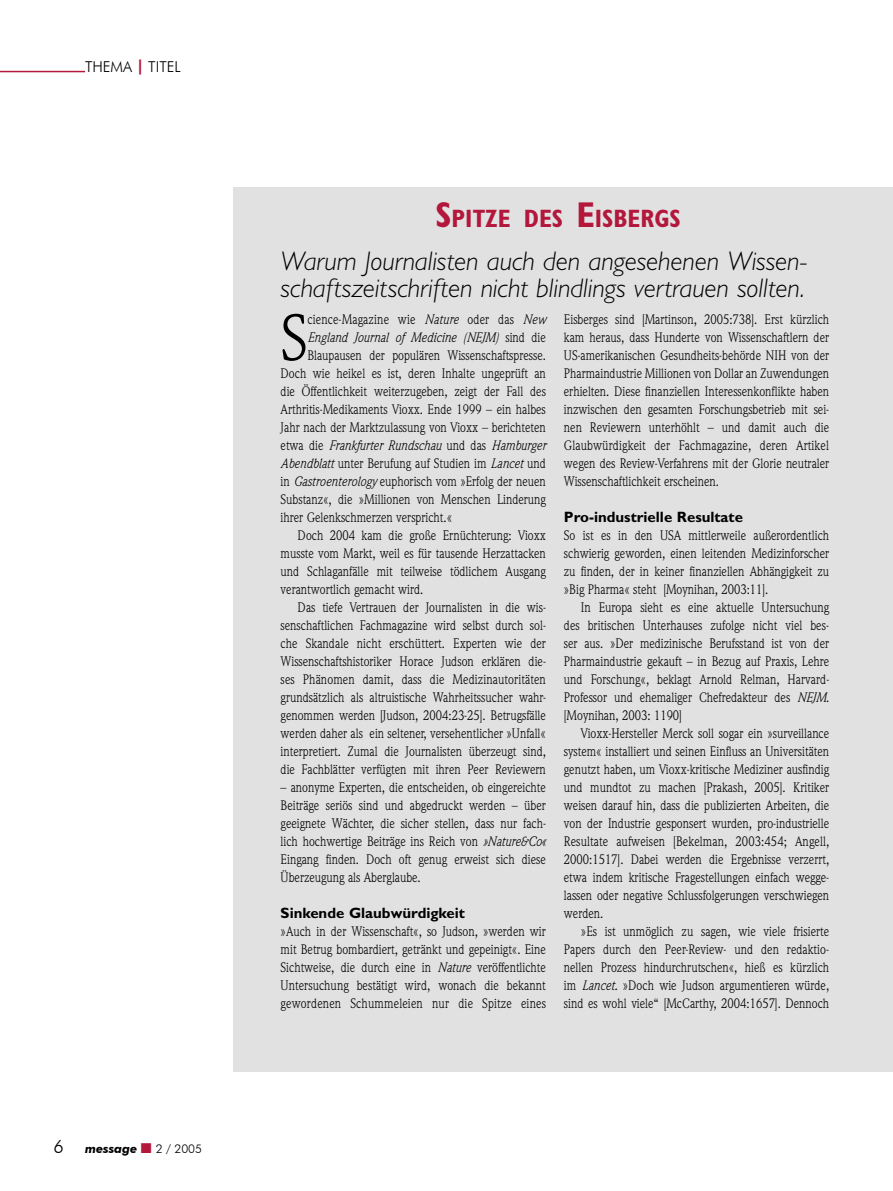
<style>
.page{position:relative;width:893px;height:1191px;background:#fff}
.page>*{position:absolute;margin:0;border:0;box-sizing:border-box;transform-origin:0 0}
.Kasten-Initial{font:64.05px "Weidemann";color:#000;scale:.9 1}
.Vorspann{font:italic 300 27px/27px "Gill Sans";letter-spacing:-.005em;color:#000}
.Kasten_Überschrift{font:700 condensed 25.2px "Gill Sans";color:#b3173c}
.t1{font:300 18px "Futura BT";color:#000}
.Hervorhebungen_am_Anfang{font:700 15px "Gill Sans";color:#000}
.t2{font:300 15px "Futura BT";color:#000}
.Kasten-Lauftext{font:13.5px/18px "Weidemann";color:#000;text-align:justify;scale:.9 1}
.Hervorhebungen_am_Anfang-2{font:13.5px/18px "Weidemann";color:#000;text-align:justify;scale:.9 1}
.Kasten-Initial-2{font:13.5px "Weidemann";color:#000;scale:.9 1}
.Kasten-Initial-3{font:italic 13.5px "Weidemann";color:#000;scale:.9 1}
.t3{font:italic 700 12px "Futura BT";color:#000}
.s1{font-weight:700;font-style:italic;color:#b3173c}
.s2{color:#b3173c}
.s3{font-weight:300;font-style:normal}
.s4{font-size:36px}
.s5{font-style:italic}
.s6{font-style:normal}
</style>
<div class="page">
<hr style="left:0;top:71px;width:85px;height:1px;background:#b3173c">
<div style="left:234px;top:187px;width:659px;height:884px;background:#e1e1e1"></div>
<p class="t2" style="left:85px;top:58px;width:97px">THEMA <span class="s1">|</span> TITEL</p>
<h3 class="t1" style="left:53px;top:1135px;width:12px">6</h3>
<p class="t3" style="left:85px;top:1141px;width:119px">message <span class="s2">■</span> <span class="s3">2 / 2005</span></p>
<p class="Kasten_Überschrift" style="left:435px;top:204px;width:247px"><span class="s4">S</span>PITZE DES <span class="s4">E</span>ISBERGS</p>
<p class="Vorspann" style="left:281px;top:248px;width:528px">Warum Journalisten auch den angesehenen Wissen&shy;schaftszeitschriften nicht blindlings vertrauen sollten.</p>
<p class="Kasten-Initial" style="left:281px;top:300px;width:31px">S</p>
<p class="Kasten-Initial-2" style="left:307px;top:311px;width:266px">cience-Magazine wie <span class="s5">Nature</span> oder das <span class="s5">New</span></p>
<p class="Kasten-Initial-3" style="left:307px;top:329px;width:266px">England Journal of Medicine (NEJM) <span class="s6">sind die</span></p>
<p class="Kasten-Initial-2" style="left:307px;top:347px;width:267px">Blaupausen der populären Wissenschaftspresse.</p>
<p class="Kasten-Initial-2" style="left:281px;top:365px;width:296px">Doch wie heikel es ist, deren Inhalte ungeprüft an</p>
<p class="Kasten-Initial-2" style="left:281px;top:383px;width:296px">die Öffentlichkeit weiterzugeben, zeigt der Fall des</p>
<p class="Kasten-Initial-2" style="left:281px;top:401px;width:296px">Arthritis-Medikaments Vioxx. Ende 1999 – ein halbes</p>
<p class="Kasten-Initial-2" style="left:281px;top:419px;width:296px">Jahr nach der Marktzulassung von Vioxx – berichteten</p>
<p class="Kasten-Initial-3" style="left:281px;top:437px;width:296px"><span class="s6">etwa die</span> Frankfurter Rundschau <span class="s6">und das</span> Hamburger</p>
<p class="Kasten-Initial-2" style="left:281px;top:455px;width:296px"><span class="s5">Abendblatt</span> unter Berufung auf Studien im <span class="s5">Lancet</span> und</p>
<p class="Kasten-Initial-2" style="left:281px;top:473px;width:296px">in <span class="s5">Gastroenterology</span> euphorisch vom »Erfolg der neuen</p>
<p class="Kasten-Initial-2" style="left:281px;top:491px;width:296px">Substanz«, die »Millionen von Menschen Linderung</p>
<p class="Kasten-Initial-2" style="left:281px;top:509px;width:192px">ihrer Gelenkschmerzen verspricht.«</p>
<p class="Kasten-Lauftext" style="left:281px;top:526px;width:296px;text-indent:17px">Doch 2004 kam die große Ernüchterung: Vioxx musste vom Markt, weil es für tausende Herzattacken und Schlaganfälle mit teilweise tödlichem Ausgang verantwortlich gemacht wird.</p>
<p class="Kasten-Lauftext" style="left:281px;top:598px;width:296px;text-indent:17px">Das tiefe Vertrauen der Journalisten in die wis&shy;senschaftlichen Fachmagazine wird selbst durch sol&shy;che Skandale nicht erschüttert. Experten wie der Wissenschaftshistoriker Horace Judson erklären die&shy;ses Phänomen damit, dass die Medizinautoritäten grundsätzlich als altruistische Wahrheitssucher wahr&shy;genommen werden [Judson, 2004:23-25]. Betrugsfälle werden daher als ein seltener, versehentlicher »Unfall« interpretiert. Zumal die Journalisten überzeugt sind, die Fachblätter verfügten mit ihren Peer Reviewern</p>
<p class="Kasten-Lauftext" style="left:281px;top:778px;width:296px">– anonyme Experten, die entscheiden, ob eingereichte Beiträge seriös sind und abgedruckt werden – über geeignete Wächter, die sicher stellen, dass nur fach&shy;lich hochwertige Beiträge ins Reich von <span class="s5">»Nature&amp;Co« </span>Eingang finden. Doch oft genug erweist sich diese Überzeugung als Aberglaube.</p>
<p class="Hervorhebungen_am_Anfang" style="left:281px;top:904px;width:186px">Sinkende Glaubwürdigkeit</p>
<p class="Hervorhebungen_am_Anfang-2" style="left:281px;top:922px;width:296px">»Auch in der Wissenschaft«, so Judson, »werden wir mit Betrug bombardiert, getränkt und gepeinigt«. Eine Sichtweise, die durch eine in <span class="s5">Nature</span> veröffentlichte Untersuchung bestätigt wird, wonach die bekannt gewordenen Schummeleien nur die Spitze eines</p>
<p class="Hervorhebungen_am_Anfang-2" style="left:564px;top:310px;width:296px">Eisberges sind [Martinson, 2005:738]. Erst kürzlich kam heraus, dass Hunderte von Wissenschaftlern der US-amerikanischen Gesundheits-behörde NIH von der Pharmaindustrie Millionen von Dollar an Zuwendungen erhielten. Diese finanziellen Interessenkonflikte haben inzwischen den gesamten Forschungsbetrieb mit sei&shy;nen Reviewern unterhöhlt – und damit auch die Glaubwürdigkeit der Fachmagazine, deren Artikel wegen des Review-Verfahrens mit der Glorie neutraler Wissenschaftlichkeit erscheinen.</p>
<p class="Hervorhebungen_am_Anfang" style="left:564px;top:508px;width:181px">Pro-industrielle Resultate</p>
<p class="Hervorhebungen_am_Anfang-2" style="left:564px;top:526px;width:296px">So ist es in den USA mittlerweile außerordentlich schwierig geworden, einen leitenden Medizinforscher zu finden, der in keiner finanziellen Abhängigkeit zu »Big Pharma« steht [Moynihan, 2003:11].</p>
<p class="Kasten-Lauftext" style="left:564px;top:598px;width:296px;text-indent:17px">In Europa sieht es eine aktuelle Untersuchung des britischen Unterhauses zufolge nicht viel bes&shy;ser aus. »Der medizinische Berufsstand ist von der Pharmaindustrie gekauft – in Bezug auf Praxis, Lehre und Forschung«, beklagt Arnold Relman, Harvard-Professor und ehemaliger Chefredakteur des <span class="s5">NEJM</span>. [Moynihan, 2003: 1190]</p>
<p class="Kasten-Lauftext" style="left:564px;top:724px;width:296px;text-indent:17px">Vioxx-Hersteller Merck soll sogar ein »surveillance system« installiert und seinen Einfluss an Universitäten genutzt haben, um Vioxx-kritische Mediziner ausfindig und mundtot zu machen [Prakash, 2005]. Kritiker weisen darauf hin, dass die publizierten Arbeiten, die von der Industrie gesponsert wurden, pro-industrielle Resultate aufweisen [Bekelman, 2003:454; Angell, 2000:1517]. Dabei werden die Ergebnisse verzerrt, etwa indem kritische Fragestellungen einfach wegge&shy;lassen oder negative Schlussfolgerungen verschwiegen werden.</p>
<p class="Kasten-Lauftext" style="left:564px;top:922px;width:296px;text-indent:17px">»Es ist unmöglich zu sagen, wie viele frisierte Papers durch den Peer-Review- und den redaktio&shy;nellen Prozess hindurchrutschen«, hieß es kürzlich im <span class="s5">Lancet.</span> »Doch wie Judson argumentieren würde, sind es wohl viele“ [McCarthy, 2004:1657]. Dennoch</p>
</div>
